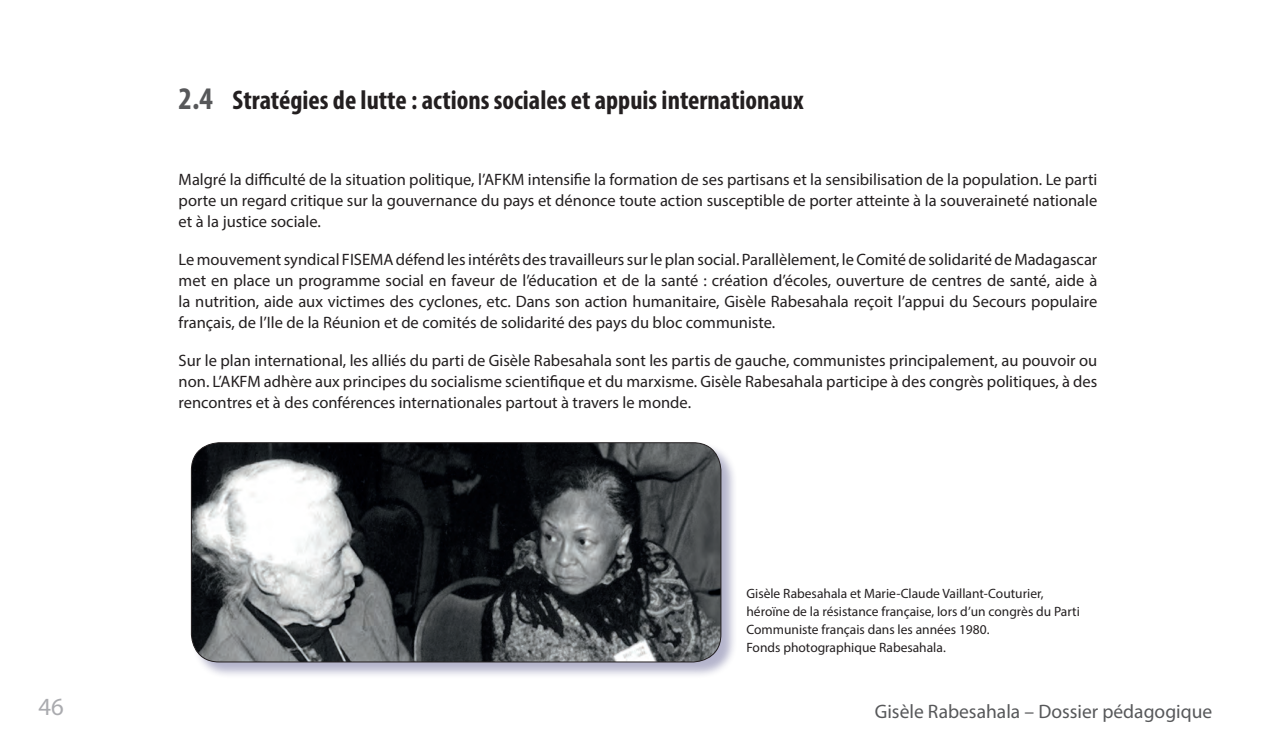
<style>
.page{position:relative;width:1276px;height:745px;background:#fff}
.page>*{position:absolute;margin:0;border:0;box-sizing:border-box;transform-origin:0 0}
.t1{font:700 condensed 27px "Myriad Pro";color:#231f20}
.t2{font:24.75px "Myriad Pro";color:#aaabaf}
.t3{font:19.5px "Myriad Pro";color:#57585a}
.t4{font:16.5px/21px "Myriad Pro";color:#231f20;text-align:justify}
.t5{font:13.5px/18px "Myriad Pro";color:#231f20}
.s1{font-size:31.5px;color:#57585a}
</style>
<div class="page">
<div style="left:191px;top:442px;width:547px;height:236px;background:#2a2a6d;opacity:.35"></div>
<img style="left:191px;top:442px;width:530px;height:219px">
<div style="left:191px;top:442px;width:530px;height:220px;border:1px solid #231f20;border-radius:28px"></div>
<h1 class="t1" style="left:179px;top:83px;width:626px"><span class="s1">2.4</span> Stratégies de lutte : actions sociales et appuis internationaux</h1>
<p class="t4" style="left:179px;top:168px;width:920px">Malgré la difficulté de la situation politique, l’AFKM intensifie la formation de ses partisans et la sensibilisation de la population. Le parti porte un regard critique sur la gouvernance du pays et dénonce toute action susceptible de porter atteinte à la souveraineté nationale et à la justice sociale.</p>
<p class="t4" style="left:179px;top:248px;width:920px">Le mouvement syndical FISEMA défend les intérêts des travailleurs sur le plan social. Parallèlement, le Comité de solidarité de Madagascar met en place un programme social en faveur de l’éducation et de la santé : création d’écoles, ouverture de centres de santé, aide à la nutrition, aide aux victimes des cyclones, etc. Dans son action humanitaire, Gisèle Rabesahala reçoit l’appui du Secours populaire français, de l’Ile de la Réunion et de comités de solidarité des pays du bloc communiste.</p>
<p class="t4" style="left:179px;top:349px;width:920px">Sur le plan international, les alliés du parti de Gisèle Rabesahala sont les partis de gauche, communistes principalement, au pouvoir ou non. L’AKFM adhère aux principes du socialisme scientifique et du marxisme. Gisèle Rabesahala participe à des congrès politiques, à des rencontres et à des conférences internationales partout à travers le monde.</p>
<p class="t5" style="left:746px;top:583px;width:335px">Gisèle Rabesahala et Marie-Claude Vaillant-Couturier, héroïne de la résistance française, lors d’un congrès du Parti Communiste français dans les années 1980.<br>Fonds photographique Rabesahala.</p>
<h2 class="t2" style="left:38px;top:690px;width:27px">46</h2>
<p class="t3" style="left:875px;top:699px;width:339px">Gisèle Rabesahala – Dossier pédagogique</p>
</div>
